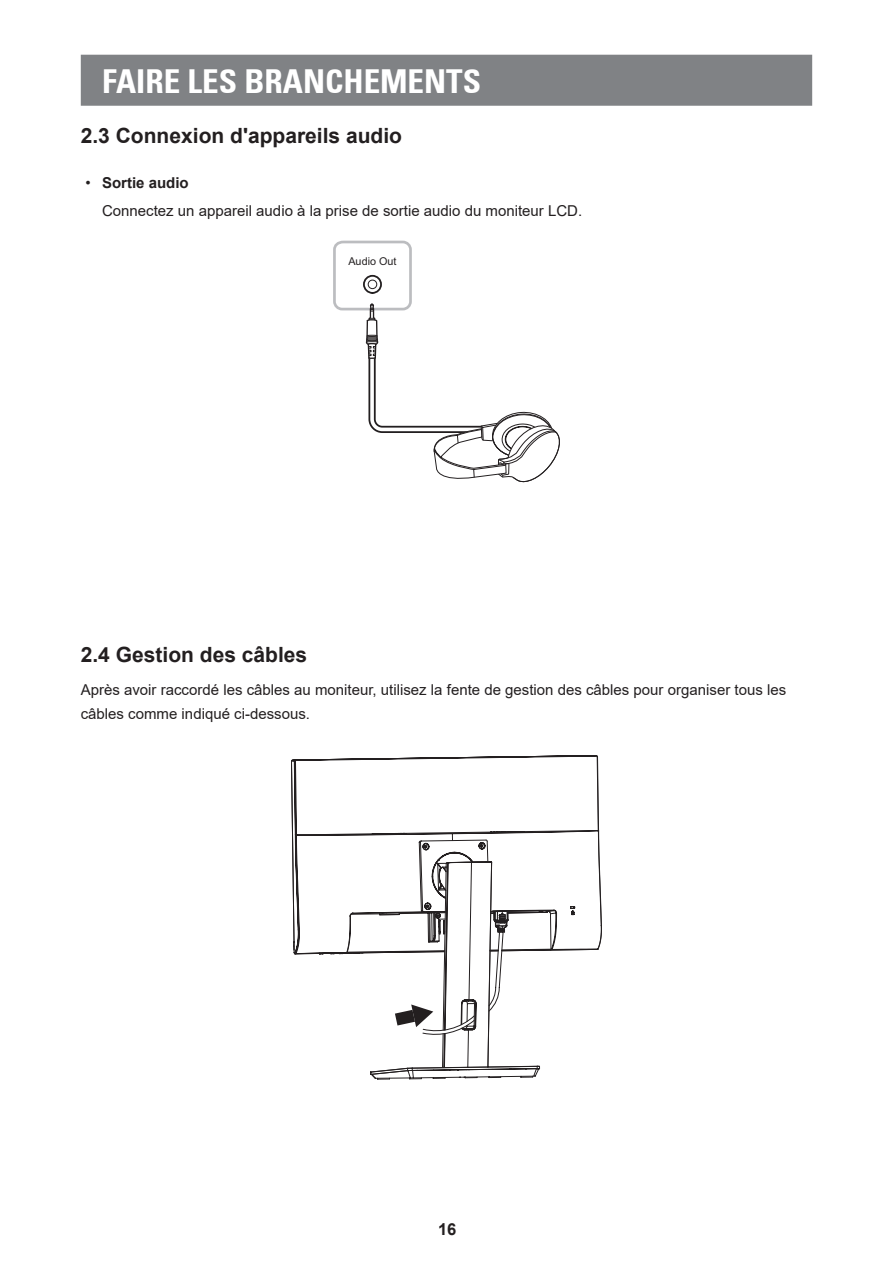
<style>
.page{position:relative;width:893px;height:1263px;background:#fff}
.page>*{position:absolute;margin:0;border:0;box-sizing:border-box;transform-origin:0 0}
.t1{font:700 condensed 33px "Univers 67";color:#fff}
.t2{font:700 21px "Arial";color:#231f20}
.t3{font:700 16.5px "Arial";color:#231f20}
.t4{font:15px/28.2px "Arial";color:#231f20}
.t5{font:10.8px "Arial";color:#231f20}
.s1{font-weight:700}
</style>
<div class="page">
<div style="left:81px;top:55px;width:731px;height:51px;background:#808285;border:2px solid #808285"></div>
<svg style="left:333px;top:241px;width:227px;height:241px"></svg>
<svg style="left:291px;top:755px;width:308px;height:324px"></svg>
<svg style="left:293px;top:830px;width:309px;height:207px"></svg>
<svg style="left:395px;top:1004px;width:38px;height:23px"></svg>
<h1 class="t1" style="left:102px;top:61px;width:380px">FAIRE LES BRANCHEMENTS</h1>
<h2 class="t2" style="left:81px;top:121px;width:323px">2.3 Connexion d'appareils audio</h2>
<p class="t4" style="left:102px;top:169px;width:482px;text-indent:-16px">• <span class="s1">Sortie audio<br></span>Connectez un appareil audio à la prise de sortie audio du moniteur LCD.</p>
<p class="t5" style="left:348px;top:254px;width:50px">Audio Out</p>
<h2 class="t2" style="left:81px;top:640px;width:228px">2.4 Gestion des câbles</h2>
<p class="t4" style="left:81px;top:677px;width:707px;line-height:24px">Après avoir raccordé les câbles au moniteur, utilisez la fente de gestion des câbles pour organiser tous les câbles comme indiqué ci-dessous.</p>
<p class="t3" style="left:438px;top:1217px;width:20px">16</p>
</div>
